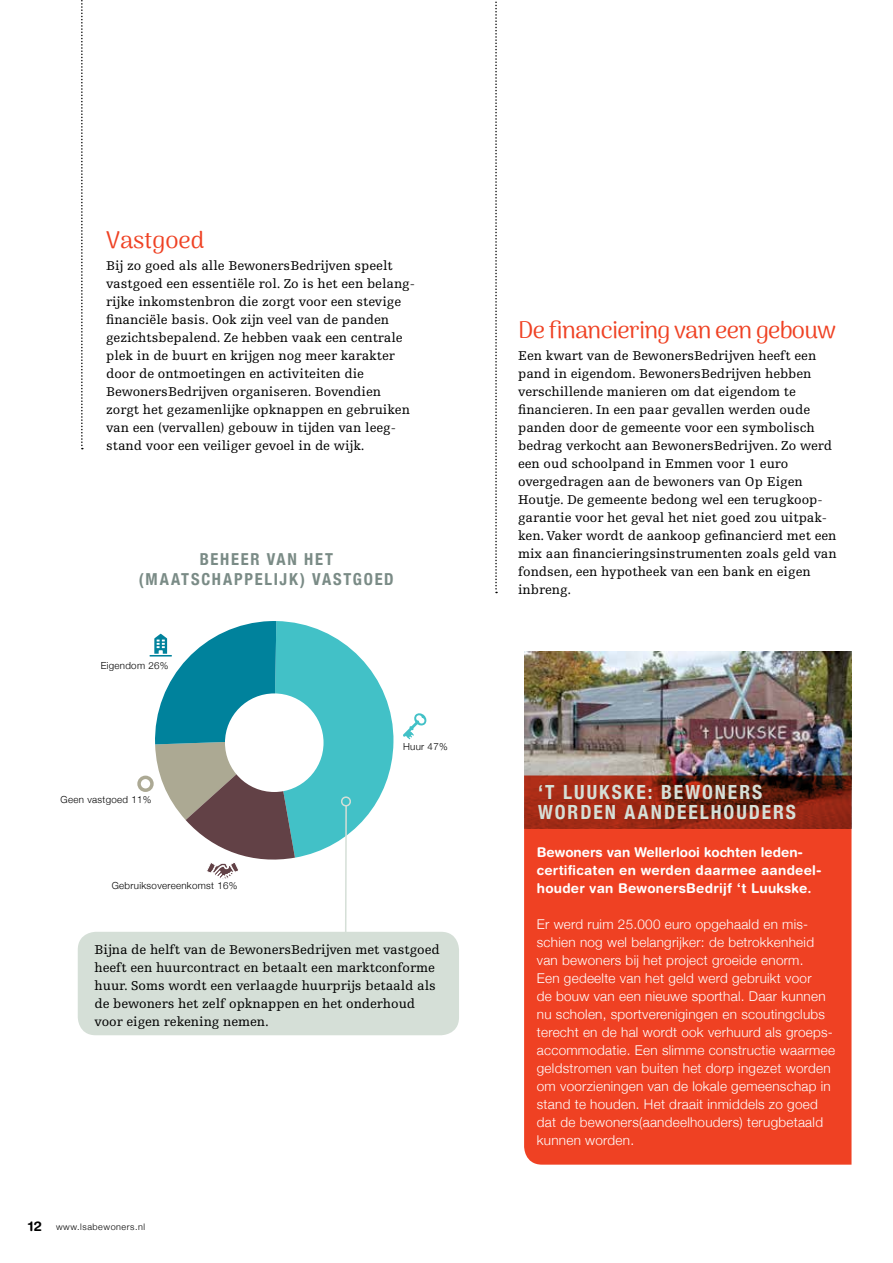
<style>
.page{position:relative;width:893px;height:1263px;background:#fff}
.page>*{position:absolute;margin:0;border:0;box-sizing:border-box;transform-origin:0 0}
.t1{font:24px "Arima Madurai";letter-spacing:-.03em;color:#ef4123}
.t2{font:24px "Arima Madurai";color:#ef4123}
.t3{font:700 condensed 19.5px/19.5px "Helvetica Neue";letter-spacing:.1em;color:#d5dfd7}
.t4{font:700 condensed 16.5px/19.5px "Helvetica Neue";letter-spacing:.105em;color:#7a8b86;text-align:center}
.t5{font:13.5px/18px "Egyptienne FLT Std";color:#000}
.t6{font:300 13.5px/18px "Helvetica Neue";letter-spacing:.02em;color:#fff}
.t7{font:700 13.5px/18px "Helvetica Rounded LT Std";letter-spacing:.02em;color:#fff}
.t8{font:300 9.75px "Helvetica Neue";letter-spacing:.03em;color:#000}
.t9{font:300 9px "Helvetica Neue";letter-spacing:.06em;color:#000}
.s1{font-family:"Helvetica Rounded LT Std";font-weight:700;font-size:13.5px}
</style>
<div class="page">
<svg style="left:81px;top:0;width:2px;height:449px"></svg>
<svg style="left:495px;top:1px;width:2px;height:592px"></svg>
<img style="left:524px;top:652px;width:327px;height:123px">
<svg style="left:524px;top:775px;width:327px;height:390px;background:#e03d20"></svg>
<div style="left:78px;top:932px;width:381px;height:103px;background:#d5dfd7;border-radius:18px"></div>
<div style="left:137px;top:776px;width:17px;height:16px;border:3px solid #aca994;border-radius:50%"></div>
<svg style="left:403px;top:713px;width:24px;height:26px"></svg>
<hr style="left:345px;top:806px;width:2px;height:129px;background:#d5dfd7">
<svg style="left:150px;top:621px;width:244px;height:258px"></svg>
<h1 class="t2" style="left:106px;top:223px;width:100px">Vastgoed</h1>
<p class="t5" style="left:106px;top:257px;width:310px">Bij zo goed als alle BewonersBedrijven speelt vastgoed een essentiële rol. Zo is het een belang&shy;rijke inkomstenbron die zorgt voor een stevige financiële basis. Ook zijn veel van de panden gezichtsbepalend. Ze hebben vaak een centrale plek in de buurt en krijgen nog meer karakter door de ontmoetingen en activiteiten die BewonersBedrijven organiseren. Bovendien zorgt het gezamenlijke opknappen en gebruiken van een (vervallen) gebouw in tijden van leeg&shy;stand voor een veiliger gevoel in de wijk.</p>
<p class="t4" style="left:139px;top:548px;width:256px">BEHEER VAN HET (MAATSCHAPPELIJK) VASTGOED</p>
<p class="t8" style="left:101px;top:657px;width:69px">Eigendom 26%</p>
<p class="t8" style="left:61px;top:792px;width:92px">Geen vastgoed 11%</p>
<p class="t8" style="left:112px;top:878px;width:127px">Gebruiksovereenkomst 16%</p>
<p class="t8" style="left:403px;top:739px;width:46px">Huur 47%</p>
<p class="t5" style="left:94px;top:941px;width:347px">Bijna de helft van de BewonersBedrijven met vastgoed heeft een huurcontract en betaalt een marktconforme huur. Soms wordt een verlaagde huurprijs betaald als de bewoners het zelf opknappen en het onderhoud voor eigen rekening nemen.</p>
<p class="t9" style="left:28px;top:1220px;width:118px"><span class="s1">12</span> www.lsabewoners.nl</p>
<h1 class="t1" style="left:518px;top:313px;width:319px">De financiering van een gebouw</h1>
<p class="t5" style="left:518px;top:347px;width:320px">Een kwart van de BewonersBedrijven heeft een pand in eigendom. BewonersBedrijven hebben verschillende manieren om dat eigendom te financieren. In een paar gevallen werden oude panden door de gemeente voor een symbolisch bedrag verkocht aan BewonersBedrijven. Zo werd een oud schoolpand in Emmen voor 1 euro overgedragen aan de bewoners van Op Eigen Houtje. De gemeente bedong wel een terugkoop&shy;garantie voor het geval het niet goed zou uitpak&shy;ken. Vaker wordt de aankoop gefinancierd met een mix aan financieringsinstrumenten zoals geld van fondsen, een hypotheek van een bank en eigen inbreng.</p>
<h2 class="t3" style="left:538px;top:781px;width:259px;text-indent:110px">: BEWONERS<br>WORDEN AANDEELHOUDERS</h2>
<h2 class="t3" style="left:538px;top:781px;width:38px">‘T LUUKSKE</h2>
<p class="t7" style="left:537px;top:843px;width:286px">Bewoners van Wellerlooi kochten leden&shy;certificaten en werden daarmee aandeel&shy;houder van BewonersBedrijf ‘t Luukske.</p>
<p class="t6" style="left:537px;top:915px;width:300px">Er werd ruim 25.000 euro opgehaald en mis&shy;schien nog wel belangrijker: de betrokkenheid van bewoners bij het project groeide enorm.<br>Een gedeelte van het geld werd gebruikt voor<br>de bouw van een nieuwe sporthal. Daar kunnen nu scholen, sportverenigingen en scoutingclubs terecht en de hal wordt ook verhuurd als groeps&shy;accommodatie. Een slimme constructie waarmee geldstromen van buiten het dorp ingezet worden om voorzieningen van de lokale gemeenschap in stand te houden. Het draait inmiddels zo goed dat de bewoners(aandeelhouders) terugbetaald kunnen worden.</p>
</div>
